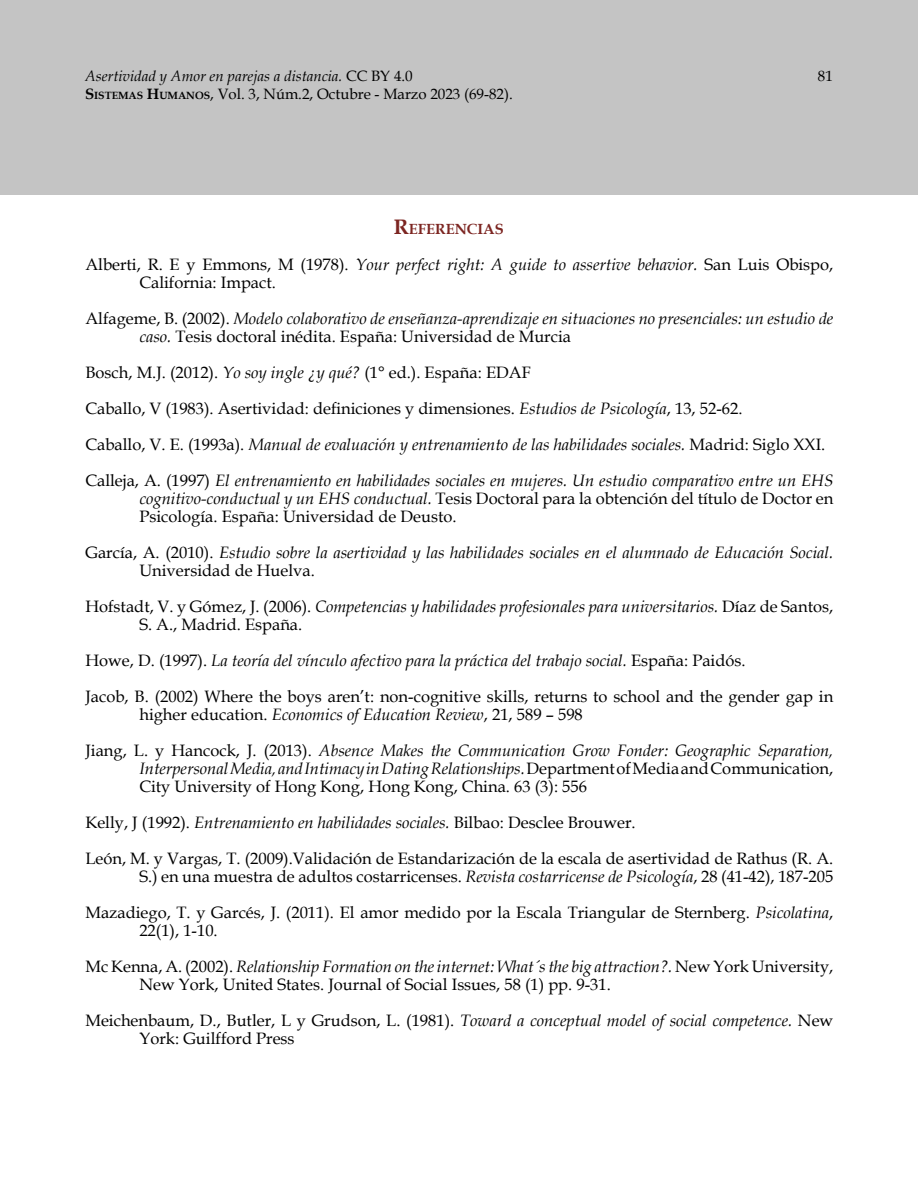
<style>
.page{position:relative;width:918px;height:1188px;background:#fff}
.page>*{position:absolute;margin:0;border:0;box-sizing:border-box;transform-origin:0 0}
.referenciasbiblio{font:16.5px/18px "Book Antiqua";color:#000}
.referenciasbiblio-2{font:italic 16.5px/18px "Book Antiqua";color:#000}
.t1{font:15px/18px "Book Antiqua";color:#000}
.Titulo_nivel_1{font:700 14.7px "Book Antiqua";color:#7c2521}
.s1{font-style:italic}
.s2{font-weight:700}
.s3{font-weight:700;font-size:10.5px}
.s4{font-size:21px}
.s5{font-style:normal}
</style>
<div class="page">
<div style="left:1px;top:0;width:917px;height:195px;background:#c4c4c4"></div>
<p class="t1" style="left:85px;top:67px;width:429px"><span class="s1">Asertividad y Amor en parejas a distancia.</span> CC BY 4.0<br><span class="s2">S</span><span class="s3">ISTEMAS</span> <span class="s2">H</span><span class="s3">UMANOS</span>, Vol. 3, Núm.2, Octubre - Marzo 2023 (69-82).</p>
<p class="t1" style="left:818px;top:67px;width:16px">81</p>
<p class="Titulo_nivel_1" style="left:394px;top:219px;width:111px"><span class="s4">R</span>EFERENCIAS</p>
<p class="referenciasbiblio" style="left:139px;top:255px;width:695px;text-indent:-54px">Alberti, R. E y Emmons, M (1978). <span class="s1">Your perfect right: A guide to assertive behavior.</span> San Luis Obispo,<br>California: Impact.</p>
<p class="referenciasbiblio-2" style="left:139px;top:309px;width:695px;text-indent:-54px"><span class="s5">Alfageme, B. (2002).</span> Modelo colaborativo de enseñanza-aprendizaje en situaciones no presenciales: un estudio de caso. <span class="s5">Tesis doctoral inédita. España: Universidad de Murcia</span></p>
<p class="referenciasbiblio" style="left:85px;top:363px;width:447px">Bosch, M.J. (2012). <span class="s1">Yo soy ingle ¿y qué?</span> (1° ed.). España: EDAF</p>
<p class="referenciasbiblio" style="left:85px;top:399px;width:659px">Caballo, V (1983). Asertividad: definiciones y dimensiones. <span class="s1">Estudios de Psicología</span>, 13, 52-62.</p>
<p class="referenciasbiblio-2" style="left:85px;top:435px;width:741px"><span class="s5">Caballo, V. E. (1993a).</span> Manual de evaluación y entrenamiento de las habilidades sociales. <span class="s5">Madrid: Siglo XXI.</span></p>
<p class="referenciasbiblio-2" style="left:139px;top:471px;width:695px;text-align:justify;text-indent:-54px"><span class="s5">Calleja, A. (1997)</span> El entrenamiento en habilidades sociales en mujeres. Un estudio comparativo entre un EHS cognitivo-conductual y un EHS conductual. <span class="s5">Tesis Doctoral para la obtención del título de Doctor en Psicología. España: Universidad de Deusto.</span></p>
<p class="referenciasbiblio-2" style="left:139px;top:543px;width:695px;text-indent:-54px"><span class="s5">García, A. (2010).</span> Estudio sobre la asertividad y las habilidades sociales en el alumnado de Educación Social.<br><span class="s5">Universidad de Huelva.</span></p>
<p class="referenciasbiblio" style="left:139px;top:597px;width:695px;text-indent:-54px">Hofstadt, V. y Gómez, J. (2006). <span class="s1">Competencias y habilidades profesionales para universitarios.</span> Díaz de Santos,<br>S. A., Madrid. España.</p>
<p class="referenciasbiblio-2" style="left:85px;top:651px;width:662px"><span class="s5">Howe, D. (1997).</span> La teoría del vínculo afectivo para la práctica del trabajo social. <span class="s5">España: Paidós.</span></p>
<p class="referenciasbiblio" style="left:139px;top:687px;width:695px;text-indent:-54px">Jacob, B. (2002) Where the boys aren’t: non-cognitive skills, returns to school and the gender gap in higher education. <span class="s1">Economics of Education Review</span>, 21, 589 – 598</p>
<p class="referenciasbiblio-2" style="left:139px;top:741px;width:695px;text-align:justify;text-indent:-54px"><span class="s5">Jiang, L. y Hancock, J. (2013).</span> Absence Makes the Communication Grow Fonder: Geographic Separation, Interpersonal Media, and Intimacy in Dating Relationships. <span class="s5">Department of Media and Communication, City University of Hong Kong, Hong Kong, China. 63 (3): 556</span></p>
<p class="referenciasbiblio" style="left:85px;top:813px;width:552px">Kelly, J (1992). <span class="s1">Entrenamiento en habilidades sociales.</span> Bilbao: Desclee Brouwer.</p>
<p class="referenciasbiblio" style="left:85px;top:849px;width:749px;text-align:right">León, M. y Vargas, T. (2009).Validación de Estandarización de la escala de asertividad de Rathus (R. A.<br>S.) en una muestra de adultos costarricenses. <span class="s1">Revista costarricense de Psicología</span>, 28 (41-42), 187-205</p>
<p class="referenciasbiblio" style="left:139px;top:903px;width:695px;text-indent:-54px">Mazadiego, T. y Garcés, J. (2011). El amor medido por la Escala Triangular de Sternberg. <span class="s1">Psicolatina</span>,<br>22(1), 1-10.</p>
<p class="referenciasbiblio" style="left:139px;top:957px;width:695px;text-indent:-54px">Mc Kenna, A. (2002). <span class="s1">Relationship Formation on the internet: What´s the big attraction?.</span> New York University,<br>New York, United States. Journal of Social Issues, 58 (1) pp. 9-31.</p>
<p class="referenciasbiblio" style="left:139px;top:1011px;width:695px;text-indent:-54px">Meichenbaum, D., Butler, L y Grudson, L. (1981). <span class="s1">Toward a conceptual model of social competence.</span> New<br>York: Guilfford Press</p>
</div>
